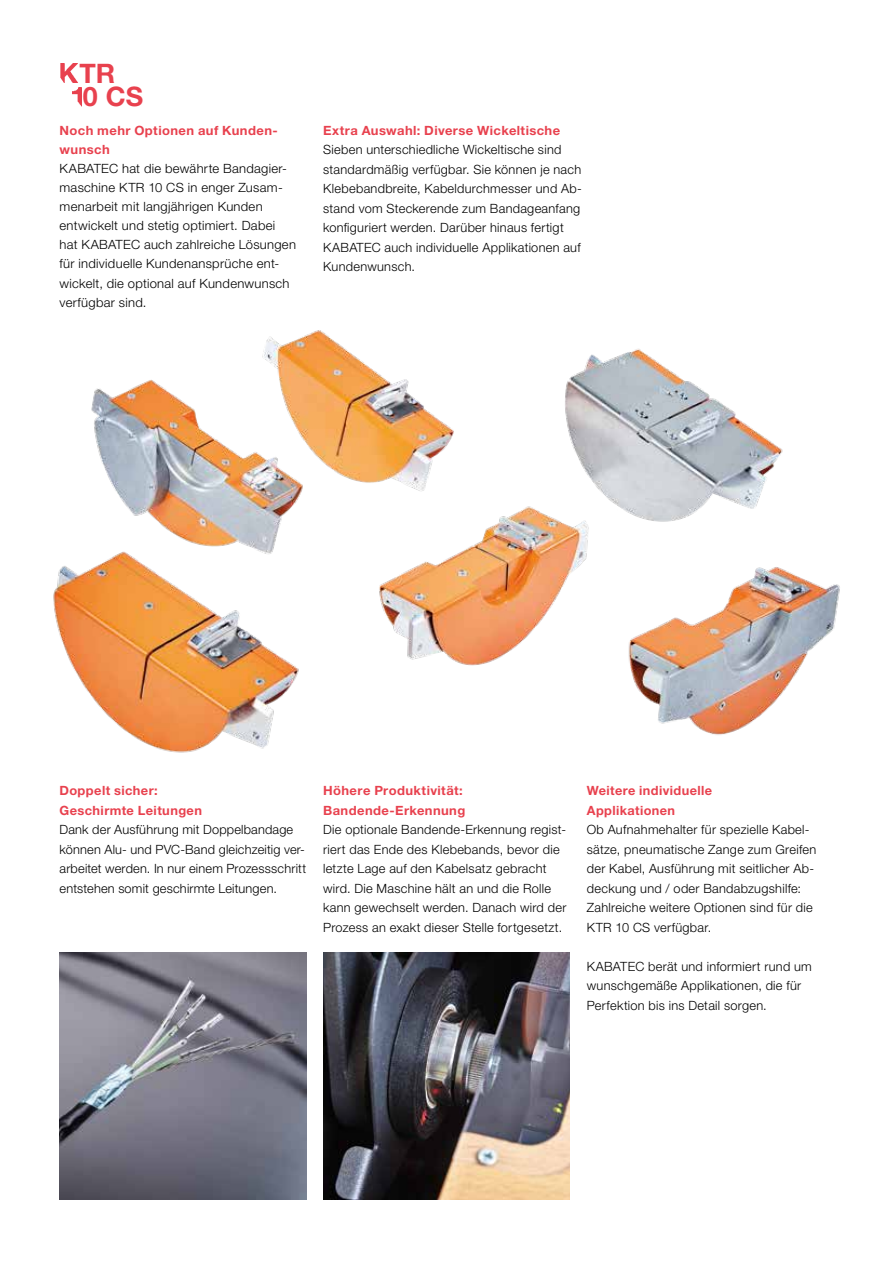
<style>
.page{position:relative;width:893px;height:1263px;background:#fff}
.page>*{position:absolute;margin:0;border:0;box-sizing:border-box;transform-origin:0 0}
.t1{font:700 26.85px/23px "Helvetica Neue LT Std";color:#e8414e}
.t2{font:300 12.75px/19.5px "Helvetica Neue LT Std";letter-spacing:.025em;color:#000}
.t3{font:700 12.75px/19.5px "Helvetica Neue LT Std";letter-spacing:.03em;color:#e8414e}
</style>
<div class="page">
<img style="left:323px;top:952px;width:247px;height:247px">
<img style="left:53px;top:330px;width:787px;height:423px">
<img style="left:60px;top:952px;width:246px;height:247px">
<img style="left:60px;top:64px;width:18px;height:19px">
<img style="left:73px;top:87px;width:8px;height:19px">
<h1 class="t1" style="left:79px;top:61px;width:65px">TR<br>0 CS</h1>
<p class="t3" style="left:60px;top:120px;width:220px">Noch mehr Optionen auf Kunden&shy;wunsch</p>
<p class="t2" style="left:60px;top:158px;width:238px">KABATEC hat die bewährte Bandagier&shy;maschine KTR 10 CS in enger Zusam&shy;menarbeit mit langjährigen Kunden entwickelt und stetig optimiert. Dabei hat KABATEC auch zahlreiche Lösungen für individuelle Kundenansprüche ent&shy;wickelt, die optional auf Kundenwunsch verfügbar sind.</p>
<p class="t3" style="left:323px;top:120px;width:239px">Extra Auswahl: Diverse Wickeltische</p>
<p class="t2" style="left:323px;top:139px;width:260px">Sieben unterschiedliche Wickeltische sind standardmäßig verfügbar. Sie können je nach Klebebandbreite, Kabeldurchmesser und Ab&shy;stand vom Steckerende zum Bandageanfang konfiguriert werden. Darüber hinaus fertigt KABATEC auch individuelle Applikationen auf Kundenwunsch.</p>
<p class="t3" style="left:60px;top:781px;width:144px">Doppelt sicher:<br>Geschirmte Leitungen</p>
<p class="t2" style="left:60px;top:820px;width:248px">Dank der Ausführung mit Doppelbandage können Alu- und PVC-Band gleichzeitig ver&shy;arbeitet werden. In nur einem Prozessschritt entstehen somit geschirmte Leitungen.</p>
<p class="t3" style="left:323px;top:781px;width:144px">Höhere Produktivität:<br>Bandende-Erkennung</p>
<p class="t2" style="left:323px;top:820px;width:245px">Die optionale Bandende-Erkennung regist&shy;riert das Ende des Klebebands, bevor die letzte Lage auf den Kabelsatz gebracht wird. Die Maschine hält an und die Rolle kann gewechselt werden. Danach wird der Prozess an exakt dieser Stelle fortgesetzt.</p>
<p class="t3" style="left:587px;top:781px;width:127px">Weitere individuelle<br>Applikationen</p>
<p class="t2" style="left:587px;top:820px;width:231px">Ob Aufnahmehalter für spezielle Kabel&shy;sätze, pneumatische Zange zum Greifen der Kabel, Ausführung mit seitlicher Ab&shy;deckung und / oder Bandabzugshilfe:<br>Zahlreiche weitere Optionen sind für die KTR 10 CS verfügbar.</p>
<p class="t2" style="left:587px;top:956px;width:227px">KABATEC berät und informiert rund um wunschgemäße Applikationen, die für<br>Perfektion bis ins Detail sorgen.</p>
</div>
